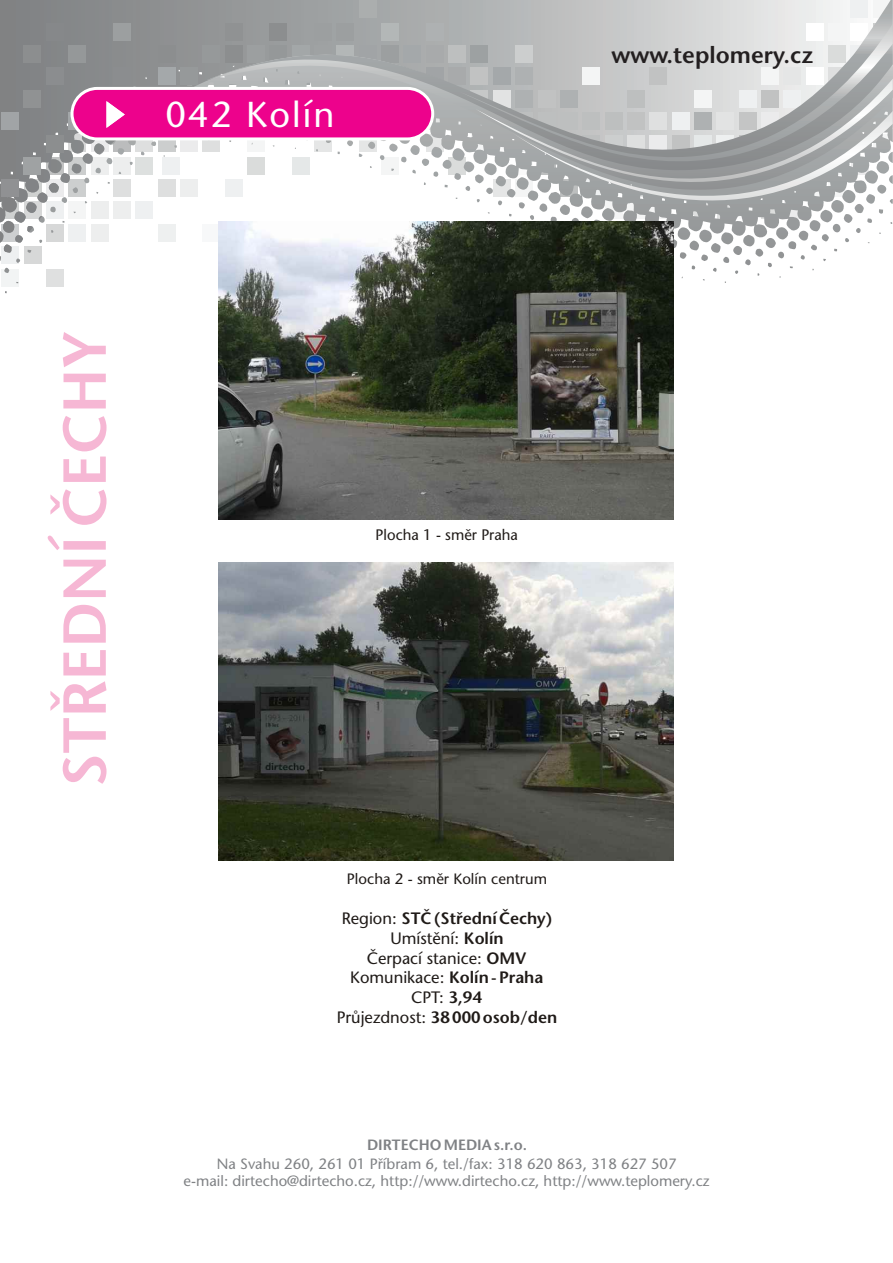
<style>
.page{position:relative;width:893px;height:1263px;background:#fff}
.page>*{position:absolute;margin:0;border:0;box-sizing:border-box;transform-origin:0 0}
.t1{font:600 60.6px "Stone Sans CE";color:#f6b7d4}
.t2{font:36px "Stone Sans CE";letter-spacing:.055em;color:#fff}
.t3{font:600 23.25px "Stone Sans CE";color:#231f20}
.t4{font:16.5px/19.8px "Stone Sans CE";color:#1f1a17;text-align:center}
.t5{font:15.15px "Stone Sans CE";color:#1f1a17}
.t6{font:15px "Stone Sans CE";color:#1f1a17}
.t7{font:14.85px/17.5px "Stone Sans CE";color:#808285;text-align:center}
.t8{font:600 14.85px "Stone Sans CE";color:#808285}
.s1{font-weight:600}
</style>
<div class="page">
<div style="left:46px;top:269px;width:18px;height:18px;background:#dfe0e0"></div>
<div style="left:24px;top:246px;width:18px;height:18px;background:#d7d8d8"></div>
<svg style="left:2px;top:246px;width:17px;height:18px"></svg>
<div style="left:2px;top:269px;width:17px;height:18px;background:#f2f4f4"></div>
<svg style="left:0;top:0;width:870px;height:243px"></svg>
<div style="left:113px;top:23px;width:18px;height:18px;background:#9c9fa0"></div>
<div style="left:46px;top:23px;width:18px;height:18px;background:#86888a"></div>
<div style="left:202px;top:45px;width:18px;height:18px;background:#96999a"></div>
<div style="left:158px;top:45px;width:17px;height:18px;background:#8c8e8f"></div>
<div style="left:24px;top:45px;width:17px;height:18px;background:#8c8e8f"></div>
<div style="left:68px;top:45px;width:18px;height:18px;background:#959899"></div>
<div style="left:180px;top:68px;width:18px;height:17px;background:#96999a"></div>
<div style="left:46px;top:68px;width:18px;height:17px;background:#8b8d8f"></div>
<div style="left:158px;top:68px;width:17px;height:17px;background:#a4a8aa"></div>
<div style="left:113px;top:68px;width:18px;height:17px;background:#8b8d8f"></div>
<div style="left:24px;top:90px;width:17px;height:18px;background:#909293"></div>
<svg style="left:68px;top:112px;width:8px;height:18px"></svg>
<div style="left:46px;top:135px;width:18px;height:17px;background:#8c8e8f"></div>
<div style="left:24px;top:157px;width:17px;height:18px;background:#9fa2a3"></div>
<div style="left:1px;top:179px;width:18px;height:18px;background:#909193"></div>
<div style="left:1px;top:112px;width:18px;height:18px;background:#a1a4a6"></div>
<svg style="left:206px;top:175px;width:306px;height:21px"></svg>
<svg style="left:206px;top:0;width:687px;height:175px"></svg>
<svg style="left:459px;top:24px;width:434px;height:142px;background:#cdcece"></svg>
<svg style="left:512px;top:189px;width:381px;height:45px"></svg>
<svg style="left:475px;top:79px;width:418px;height:110px;background:#b7b9b9"></svg>
<img style="left:219px;top:563px;width:455px;height:297px">
<img style="left:219px;top:221px;width:455px;height:299px">
<div style="left:71px;top:87px;width:363px;height:53px;background:#ed028c;border:3px solid #fff;border-radius:25px"></div>
<svg style="left:106px;top:101px;width:19px;height:27px"></svg>
<h2 class="t2" style="left:166px;top:100px;width:171px">042 Kolín</h2>
<h3 class="t3" style="left:611px;top:46px;width:203px">www.teplomery.cz</h3>
<h1 class="t1" style="left:61px;top:787px;width:458px;rotate:-90deg">STŘEDNÍČECHY</h1>
<p class="t5" style="left:376px;top:529px;width:144px">Plocha 1 - směr Praha</p>
<p class="t6" style="left:347px;top:873px;width:202px">Plocha 2 - směr Kolín centrum</p>
<p class="t4" style="left:337px;top:910px;width:222px">Region: <span class="s1">STČ (Střední Čechy)<br></span>Umístění: <span class="s1">Kolín<br></span>Čerpací stanice: <span class="s1">OMV<br></span>Komunikace: <span class="s1">Kolín - Praha<br></span>CPT: <span class="s1">3,94<br></span>Průjezdnost: <span class="s1">38 000 osob/den</span></p>
<p class="t8" style="left:367px;top:1138px;width:161px">DIRTECHOMEDIA s.r.o.</p>
<p class="t7" style="left:184px;top:1156px;width:527px">Na Svahu 260, 261 01 Příbram 6, tel./fax: 318 620 863, 318 627 507<br>e-mail: dirtecho@dirtecho.cz, http://www.dirtecho.cz, http://www.teplomery.cz</p>
</div>
